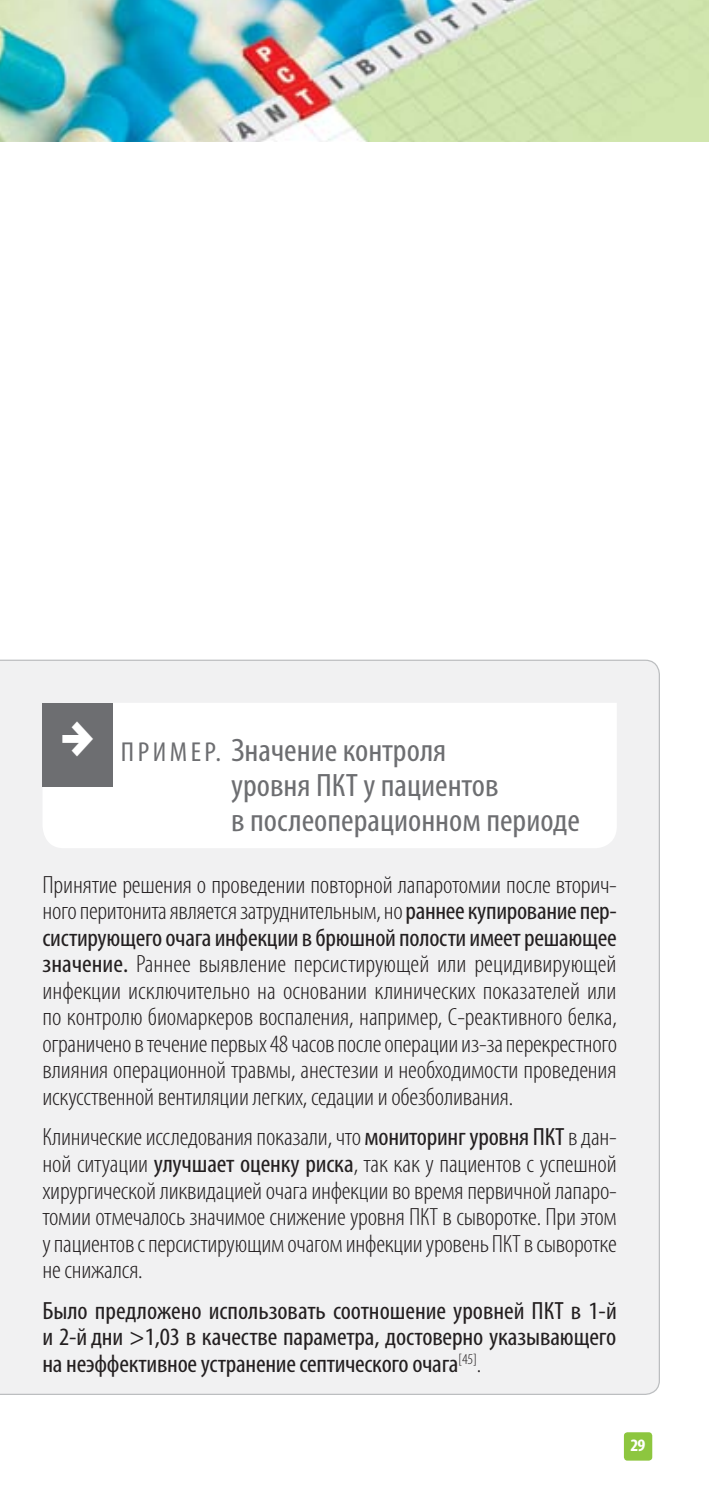
<style>
.page{position:relative;width:709px;height:1489px;background:#fff}
.page>*{position:absolute;margin:0;border:0;box-sizing:border-box;transform-origin:0 0}
.t1{font:700 45px "Etelka Narrow Medium Pro";color:#fff;scale:1.1 1}
.t2{font:condensed 32.5px/35px "Myriad Pro";color:#6d6e71;scale:1.06 1}
.t3{font:300 condensed 25px/26.5px "Myriad Pro";letter-spacing:-.01em;color:#231f20;text-align:justify;scale:1.06 1}
.t4{font:condensed 25px/26.5px "Myriad Pro";letter-spacing:-.01em;color:#231f20;text-align:justify;scale:1.06 1}
.t5{font:700 condensed 17.5px "Myriad Pro";color:#fff;scale:1.06 1}
.s1{font-size:27.5px}
.s2{font-weight:400}
.s3{font-weight:300}
</style>
<div class="page">
<div style="left:624px;top:1431px;width:28px;height:29px;background:#8dc63f;border-radius:4px"></div>
<img style="left:0;top:0;width:709px;height:142px">
<div style="left:0;top:659px;width:660px;height:735px;background:#f1f1f2"></div>
<svg style="left:43px;top:702px;width:574px;height:146px"></svg>
<div style="left:43px;top:702px;width:70px;height:84px;background:#6d6e71"></div>
<h1 class="t1" style="left:62px;top:714px;width:30px">→</h1>
<h2 class="t2" style="left:231px;top:732px;width:330px;text-indent:-110px"><span class="s1">П р и м ер.</span> Значение контроля<br>уровня ПКТ у пациентов<br>в послеоперационном периоде</h2>
<p class="t3" style="left:43px;top:871px;width:543px">Принятие решения о проведении повторной лапаротомии после вторич&shy;ного перитонита является затруднительным, но <span class="s2">раннее купирование пер&shy;систирующего очага инфекции в брюшной полости имеет решающее значение.</span> Раннее выявление персистирующей или рецидивирующей инфекции исключительно на основании клинических показателей или по контролю биомаркеров воспаления, например, С-реактивного белка, ограничено в течение первых 48 часов после операции из-за перекрестного влияния операционной травмы, анестезии и необходимости проведения искусственной вентиляции легких, седации и обезболивания.</p>
<p class="t3" style="left:42px;top:1123px;width:543px">Клинические исследования показали, что <span class="s2">мониторинг уровня ПКТ</span> в дан&shy;ной ситуации <span class="s2">улучшает оценку риска</span>, так как у пациентов с успешной хирургической ликвидацией очага инфекции во время первичной лапаро&shy;томии отмечалось значимое снижение уровня ПКТ в сыворотке. При этом у пациентов с персистирующим очагом инфекции уровень ПКТ в сыворотке не снижался.</p>
<p class="t4" style="left:42px;top:1296px;width:543px">Было предложено использовать соотношение уровней ПКТ в 1-й и 2-й дни &gt;1,03 в качестве параметра, достоверно указывающего на неэффективное устранение септического очага<sup>[45]</sup><span class="s3">.</span></p>
<p class="t5" style="left:630px;top:1434px;width:16px">29</p>
</div>
